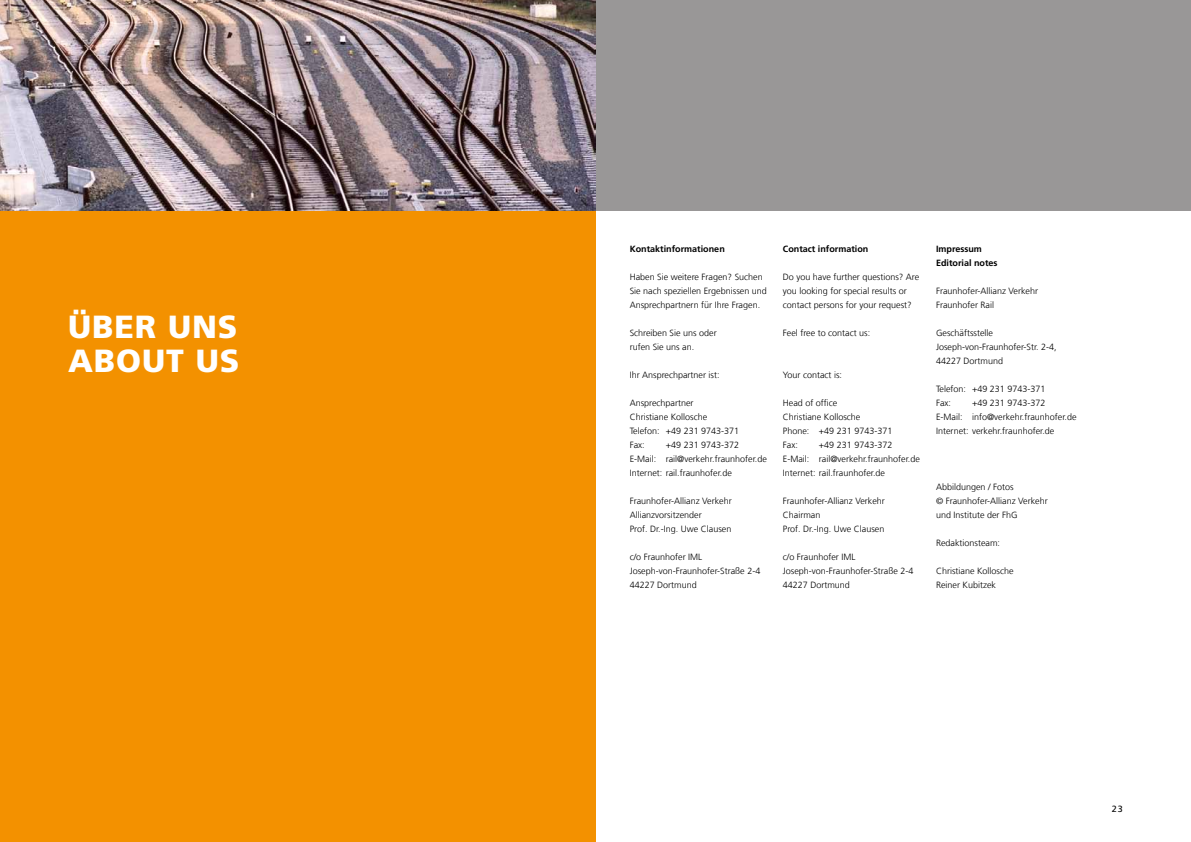
<style>
.page{position:relative;width:1191px;height:842px;background:#fff}
.page>*{position:absolute;margin:0;border:0;box-sizing:border-box;transform-origin:0 0}
.t1{font:900 32px/34px "Frutiger LT Com";letter-spacing:.03em;color:#fff}
.t2{font:300 9px/14px "Frutiger LT Com";color:#000}
.t3{font:700 9px/14px "Frutiger LT Com";color:#000}
.t4{font:9px "Frutiger LT Com";color:#000}
</style>
<div class="page">
<div style="left:0;top:210px;width:595px;height:632px;background:#f39100"></div>
<div style="left:595px;top:0;width:596px;height:210px;background:#999797"></div>
<img style="left:0;top:0;width:595px;height:210px">
<h1 class="t1" style="left:68px;top:310px;width:173px">ÜBER UNS<br>ABOUT US</h1>
<p class="t3" style="left:630px;top:242px;width:97px">Kontaktinformationen</p>
<p class="t2" style="left:630px;top:270px;width:139px">Haben Sie weitere Fragen? Suchen<br>Sie nach speziellen Ergebnissen und<br>Ansprechpartnern für Ihre Fragen.</p>
<p class="t2" style="left:630px;top:326px;width:88px">Schreiben Sie uns oder rufen Sie uns an.</p>
<p class="t2" style="left:630px;top:368px;width:91px">Ihr Ansprechpartner ist:</p>
<p class="t2" style="left:630px;top:396px;width:111px">Ansprechpartner<br>Christiane Kollosche<br>Telefon: +49 231 9743-371<br>Fax:</p>
<p class="t2" style="left:630px;top:438px;width:139px;text-indent:36px">+49 231 9743-372<br>E-Mail: rail@verkehr.fraunhofer.de<br>Internet: rail.fraunhofer.de</p>
<p class="t2" style="left:630px;top:494px;width:104px">Fraunhofer-Allianz Verkehr<br>Allianzvorsitzender<br>Prof. Dr.-Ing. Uwe Clausen</p>
<p class="t2" style="left:630px;top:550px;width:132px">c/o Fraunhofer IML<br>Joseph-von-Fraunhofer-Straße 2-4<br>44227 Dortmund</p>
<p class="t3" style="left:783px;top:242px;width:87px">Contact information</p>
<p class="t2" style="left:783px;top:270px;width:138px">Do you have further questions? Are you looking for special results or contact persons for your request?</p>
<p class="t2" style="left:783px;top:326px;width:89px">Feel free to contact us:</p>
<p class="t2" style="left:783px;top:368px;width:61px">Your contact is:</p>
<p class="t2" style="left:783px;top:396px;width:111px">Head of office<br>Christiane Kollosche<br>Phone: +49 231 9743-371<br>Fax:</p>
<p class="t2" style="left:783px;top:438px;width:139px;text-indent:36px">+49 231 9743-372<br>E-Mail: rail@verkehr.fraunhofer.de<br>Internet: rail.fraunhofer.de</p>
<p class="t2" style="left:783px;top:494px;width:104px">Fraunhofer-Allianz Verkehr<br>Chairman<br>Prof. Dr.-Ing. Uwe Clausen</p>
<p class="t2" style="left:783px;top:550px;width:132px">c/o Fraunhofer IML<br>Joseph-von-Fraunhofer-Straße 2-4<br>44227 Dortmund</p>
<p class="t3" style="left:936px;top:242px;width:63px">Impressum<br>Editorial notes</p>
<p class="t2" style="left:936px;top:284px;width:104px">Fraunhofer-Allianz Verkehr<br>Fraunhofer Rail</p>
<p class="t2" style="left:936px;top:326px;width:122px">Geschäftsstelle<br>Joseph-von-Fraunhofer-Str. 2-4,<br>44227 Dortmund</p>
<p class="t2" style="left:936px;top:382px;width:111px">Telefon: +49 231 9743-371<br>Fax:</p>
<p class="t2" style="left:936px;top:396px;width:142px;text-indent:36px">+49 231 9743-372<br>E-Mail: info@verkehr.fraunhofer.de<br>Internet: verkehr.fraunhofer.de</p>
<p class="t2" style="left:936px;top:480px;width:113px">Abbildungen / Fotos<br>© Fraunhofer-Allianz Verkehr und Institute der FhG</p>
<p class="t2" style="left:936px;top:536px;width:66px">Redaktionsteam:</p>
<p class="t2" style="left:936px;top:564px;width:79px">Christiane Kollosche<br>Reiner Kubitzek</p>
<p class="t4" style="left:1111px;top:804px;width:13px">23</p>
</div>
